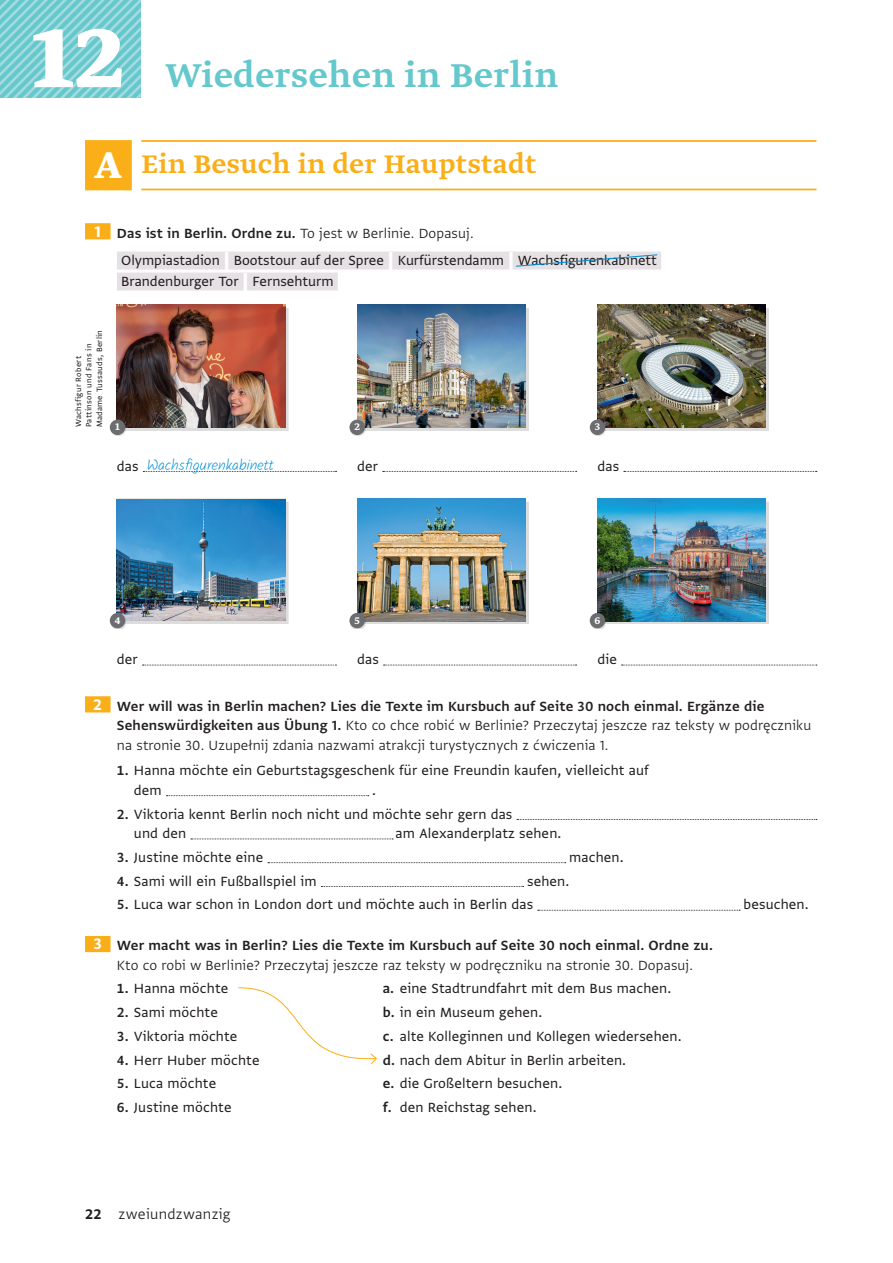
<style>
.page{position:relative;width:893px;height:1263px;background:#fff}
.page>*{position:absolute;margin:0;border:0;box-sizing:border-box;transform-origin:0 0}
.t1{font:700 105px "Greta Text Std";color:#fff}
.t2{font:500 39px "Greta Text Std";letter-spacing:.02em;color:#64c8cd}
.t3{font:500 30px "Greta Text Std";letter-spacing:.02em;color:#faaf18}
.t4{font:300 16.5px "Greta Sans Std";letter-spacing:.02em;color:#231f20}
.t5{font:15.75px/23.7px "Greta Sans Std";letter-spacing:.01em;color:#231f20}
.t6{font:300 15.75px/19.5px "Greta Sans Std";letter-spacing:.01em;color:#231f20}
.t7{font:15.75px "Greta Sans Std Sm Bld";letter-spacing:.01em;color:#231f20}
.t8{font:300 15px "Kalamax";color:#008fd5}
.t9{font:500 12px "Greta Text Std";color:#fff}
.t10{font:9px/10.5px "Greta Sans Std";letter-spacing:.03em;color:#231f20}
.s1{font-weight:700;font-size:43.5px;color:#fff}
.s2{font-family:"Greta Sans Std Bld";font-size:18px;color:#fff}
.s3{font-family:"Greta Sans Std Sm Bld"}
.s4{font-weight:300}
.s5{font-weight:900;font-size:23.7px;color:#fff}
.s6{font-family:"Greta Sans Std";font-weight:400;font-size:15.75px;color:#231f20}
.s7{font-family:"Greta Sans Std Sm Bld";font-weight:400}
.s8{font-family:"Greta Sans Std Bld";font-weight:400}
</style>
<div class="page">
<svg style="left:85px;top:140px;width:731px;height:50px"></svg>
<hr style="left:141px;top:140px;width:675px;height:2px;background:#faaf18">
<hr style="left:141px;top:189px;width:675px;height:1px;background:#faaf18">
<svg style="left:85px;top:223px;width:26px;height:16px"></svg>
<div style="left:117px;top:252px;width:544px;height:18px;background:#e5e1e4"></div>
<div style="left:117px;top:273px;width:221px;height:18px;background:#e5e1e4"></div>
<svg style="left:85px;top:696px;width:26px;height:16px"></svg>
<svg style="left:166px;top:795px;width:203px;height:1px"></svg>
<svg style="left:517px;top:819px;width:300px;height:1px"></svg>
<svg style="left:191px;top:838px;width:202px;height:1px"></svg>
<svg style="left:268px;top:862px;width:298px;height:1px"></svg>
<svg style="left:321px;top:886px;width:203px;height:1px"></svg>
<svg style="left:538px;top:910px;width:202px;height:1px"></svg>
<svg style="left:85px;top:936px;width:26px;height:16px"></svg>
<svg style="left:143px;top:471px;width:194px;height:1px"></svg>
<svg style="left:383px;top:471px;width:194px;height:1px"></svg>
<svg style="left:624px;top:471px;width:193px;height:1px"></svg>
<svg style="left:143px;top:665px;width:193px;height:1px"></svg>
<svg style="left:384px;top:665px;width:193px;height:1px"></svg>
<svg style="left:622px;top:665px;width:195px;height:1px"></svg>
<svg style="left:516px;top:254px;width:142px;height:13px"></svg>
<svg style="left:238px;top:987px;width:139px;height:77px"></svg>
<div style="left:120px;top:308px;width:169px;height:123px;background:#231f20;opacity:.15"></div>
<img style="left:117px;top:305px;width:168px;height:123px">
<div style="left:360px;top:308px;width:169px;height:123px;background:#dedddd"></div>
<img style="left:357px;top:305px;width:169px;height:123px">
<div style="left:600px;top:308px;width:169px;height:123px;background:#dedddd"></div>
<img style="left:597px;top:305px;width:169px;height:123px">
<div style="left:120px;top:501px;width:169px;height:123px;background:#231f20;opacity:.15"></div>
<img style="left:117px;top:499px;width:168px;height:122px">
<div style="left:360px;top:501px;width:169px;height:123px;background:#231f20;opacity:.15"></div>
<img style="left:357px;top:498px;width:169px;height:123px">
<div style="left:600px;top:501px;width:169px;height:123px;background:#231f20;opacity:.15"></div>
<img style="left:597px;top:498px;width:169px;height:123px">
<div style="left:111px;top:420px;width:15px;height:16px;background:#231f20;opacity:.15"></div>
<div style="left:110px;top:420px;width:15px;height:15px;background:#6c6d70;border-radius:50%"></div>
<div style="left:111px;top:614px;width:15px;height:15px;background:#231f20;opacity:.15"></div>
<div style="left:110px;top:613px;width:15px;height:15px;background:#6c6d70;border-radius:50%"></div>
<div style="left:350px;top:420px;width:16px;height:16px;background:#231f20;opacity:.15"></div>
<div style="left:349px;top:420px;width:16px;height:15px;background:#6c6d70;border-radius:50%"></div>
<div style="left:350px;top:614px;width:16px;height:15px;background:#231f20;opacity:.15"></div>
<div style="left:349px;top:613px;width:16px;height:15px;background:#6c6d70;border-radius:50%"></div>
<div style="left:591px;top:420px;width:15px;height:16px;background:#231f20;opacity:.15"></div>
<div style="left:590px;top:420px;width:15px;height:15px;background:#6c6d70;border-radius:50%"></div>
<div style="left:591px;top:614px;width:15px;height:15px;background:#231f20;opacity:.15"></div>
<div style="left:590px;top:613px;width:15px;height:15px;background:#6c6d70;border-radius:50%"></div>
<svg style="left:0;top:0;width:140px;height:98px;background:#7ccfd3"></svg>
<h1 class="t1" style="left:31px;top:-6px;width:96px">12</h1>
<h2 class="t2" style="left:166px;top:53px;width:394px">Wiedersehen in Berlin</h2>
<h3 class="t3" style="left:94px;top:147px;width:443px"><span class="s1">A</span> Ein Besuch in der Hauptstadt</h3>
<p class="t5" style="left:121px;top:219px;width:537px;line-height:27.5px;text-indent:-27px"><span class="s2">1</span> <span class="s3">Das ist in Berlin. Ordne zu.</span> <span class="s4">To jest w Berlinie. Dopasuj.<br></span>Olympiastadion <span class="s5">|</span> Bootstour auf der Spree <span class="s5">|</span> Kurfürstendamm <span class="s5">|</span> Wachsfigurenkabinett</p>
<p class="t5" style="left:121px;top:269px;width:214px">Brandenburger Tor <span class="s5">|</span> Fernsehturm</p>
<p class="t10" style="left:73px;top:427px;width:99px;rotate:-90deg">Wachsfigur Robert<br>Pattinson und Fans in<br>Madame Tussauds, Berlin</p>
<p class="t9" style="left:115px;top:420px;width:6px">1</p>
<p class="t9" style="left:354px;top:420px;width:7px">2</p>
<p class="t9" style="left:595px;top:420px;width:7px">3</p>
<p class="t8" style="left:117px;top:455px;width:158px"><span class="s6">das</span> Wachsfigurenkabinett</p>
<p class="t5" style="left:357px;top:454px;width:22px">der</p>
<p class="t5" style="left:597px;top:454px;width:23px">das</p>
<p class="t9" style="left:115px;top:613px;width:7px">4</p>
<p class="t9" style="left:354px;top:613px;width:7px">5</p>
<p class="t9" style="left:594px;top:613px;width:7px">6</p>
<p class="t5" style="left:117px;top:647px;width:22px">der</p>
<p class="t5" style="left:357px;top:647px;width:23px">das</p>
<p class="t5" style="left:597px;top:647px;width:21px">die</p>
<p class="t7" style="left:93px;top:697px;width:672px"><span class="s2">2</span> Wer will was in Berlin machen? Lies die Texte im Kursbuch auf Seite 30 noch einmal. Ergänze die</p>
<p class="t6" style="left:117px;top:715px;width:696px"><span class="s7">Sehenswürdigkeiten aus Übung 1.</span> Kto co chce robić w Berlinie? Przeczytaj jeszcze raz teksty w podręczniku na stronie 30. Uzupełnij zdania nazwami atrakcji turystycznych z ćwiczenia 1.</p>
<p class="t5" style="left:134px;top:761px;width:516px;line-height:19.5px;text-indent:-17px"><span class="s3">1.</span> Hanna möchte ein Geburtstagsgeschenk für eine Freundin kaufen, vielleicht auf dem</p>
<p class="t5" style="left:372px;top:778px;width:5px">.</p>
<p class="t5" style="left:134px;top:804px;width:380px;line-height:19.5px;text-indent:-17px"><span class="s3">2.</span> Viktoria kennt Berlin noch nicht und möchte sehr gern das und den</p>
<p class="t5" style="left:396px;top:821px;width:167px">am Alexanderplatz sehen.</p>
<p class="t5" style="left:117px;top:845px;width:148px"><span class="s3">3.</span> Justine möchte eine</p>
<p class="t5" style="left:569px;top:845px;width:56px">machen.</p>
<p class="t5" style="left:117px;top:869px;width:201px"><span class="s3">4.</span> Sami will ein Fußballspiel im</p>
<p class="t5" style="left:527px;top:869px;width:44px">sehen.</p>
<p class="t5" style="left:117px;top:892px;width:418px"><span class="s3">5.</span> Luca war schon in London dort und möchte auch in Berlin das</p>
<p class="t5" style="left:743px;top:892px;width:67px">besuchen.</p>
<p class="t7" style="left:94px;top:936px;width:621px"><span class="s2">3</span> Wer macht was in Berlin? Lies die Texte im Kursbuch auf Seite 30 noch einmal. Ordne zu.</p>
<p class="t6" style="left:117px;top:955px;width:577px">Kto co robi w Berlinie? Przeczytaj jeszcze raz teksty w podręczniku na stronie 30. Dopasuj.</p>
<p class="t5" style="left:117px;top:976px;width:113px"><span class="s3">1.</span> Hanna möchte</p>
<p class="t5" style="left:117px;top:1000px;width:103px"><span class="s3">2.</span> Sami möchte</p>
<p class="t5" style="left:117px;top:1024px;width:122px"><span class="s3">3.</span> Viktoria möchte</p>
<p class="t5" style="left:117px;top:1048px;width:144px"><span class="s3">4.</span> Herr Huber möchte</p>
<p class="t5" style="left:117px;top:1071px;width:101px"><span class="s3">5.</span> Luca möchte</p>
<p class="t5" style="left:117px;top:1095px;width:116px"><span class="s3">6.</span> Justine möchte</p>
<p class="t5" style="left:383px;top:976px;width:300px"><span class="s3">a.</span> eine Stadtrundfahrt mit dem Bus machen. <span class="s3">b.</span> in ein Museum gehen.<br><span class="s3">c.</span> alte Kolleginnen und Kollegen wiedersehen. <span class="s3">d.</span> nach dem Abitur in Berlin arbeiten.<br><span class="s3">e.</span> die Großeltern besuchen.<br><span class="s3">f.</span> den Reichstag sehen.</p>
<p class="t4" style="left:85px;top:1205px;width:147px"><span class="s8">22</span> zweiundzwanzig</p>
</div>
